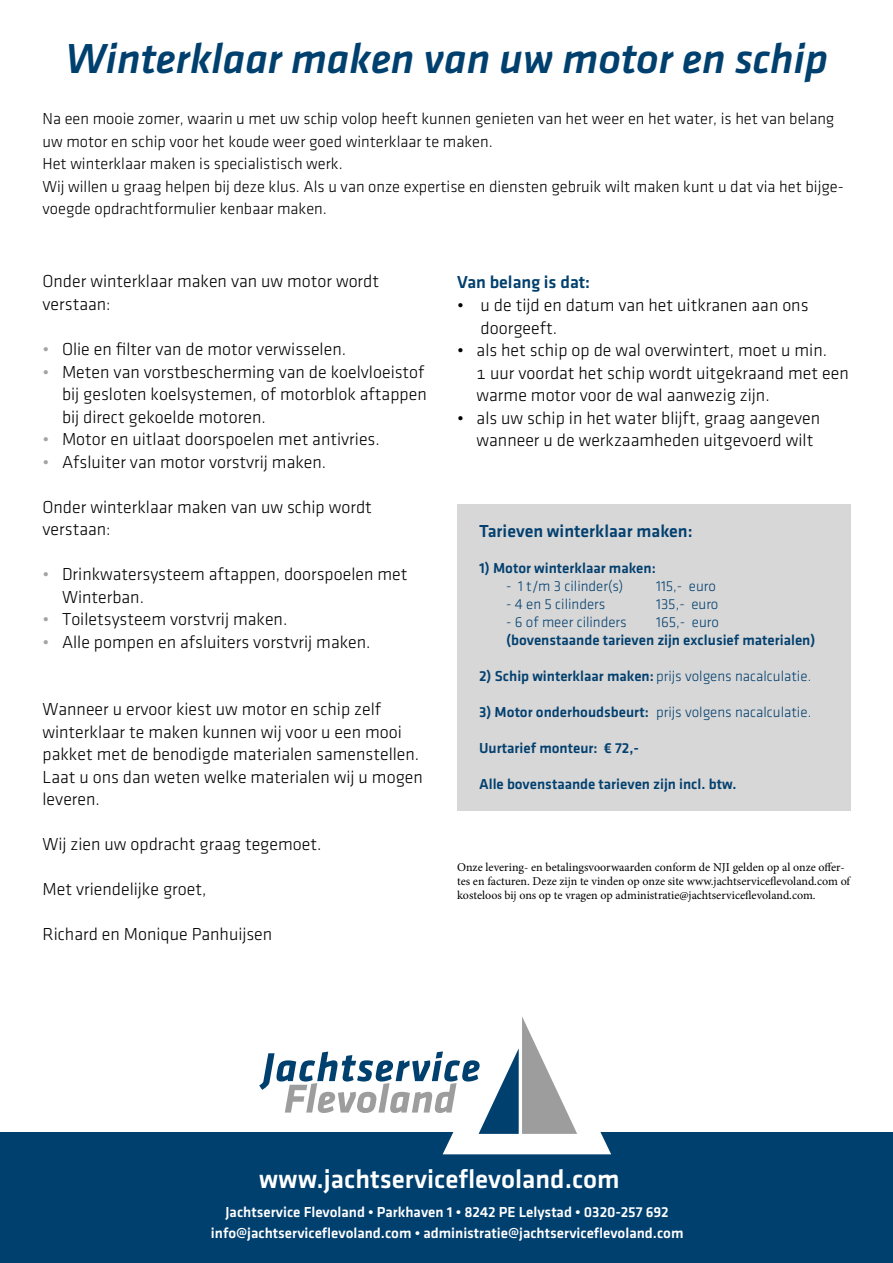
<style>
.page{position:relative;width:893px;height:1263px;background:#fff}
.page>*{position:absolute;margin:0;border:0;box-sizing:border-box;transform-origin:0 0}
.t1{font:italic 500 43.5px "Klavika";color:#00406f}
.t2{font:500 27px "Klavika";color:#fff}
.t3{font:18px/22.5px "Klavika Light OSTF";color:#000}
.t4{font:500 18px "Klavika";color:#02406f}
.t5{font:500 18px "Klavika";color:#00406f}
.t6{font:16.5px/22.5px "Klavika Light OSTF";color:#000}
.t7{font:300 15px "Klavika";color:#02406f}
.t8{font:500 15px/21px "Klavika";color:#fff;text-align:center}
.t9{font:500 15px "Klavika";color:#02406f}
.t10{font:12px/14.4px "Minion Pro";color:#000}
.s1{color:#a3a3a3}
.s2{font-weight:500}
</style>
<div class="page">
<div style="left:0;top:1132px;width:893px;height:131px;background:#00406f"></div>
<svg style="left:259px;top:1017px;width:352px;height:137px"></svg>
<div style="left:457px;top:504px;width:393px;height:306px;background:#d8d7d7"></div>
<h1 class="t1" style="left:65px;top:35px;width:764px">Winterklaar maken van uw motor en schip</h1>
<p class="t6" style="left:43px;top:108px;width:803px">Na een mooie zomer, waarin u met uw schip volop heeft kunnen genieten van het weer en het water, is het van belang uw motor en schip voor het koude weer goed winterklaar te maken.<br>Het winterklaar maken is specialistisch werk.<br>Wij willen u graag helpen bij deze klus. Als u van onze expertise en diensten gebruik wilt maken kunt u dat via het bijge&shy;voegde opdrachtformulier kenbaar maken.</p>
<p class="t3" style="left:43px;top:270px;width:338px">Onder winterklaar maken van uw motor wordt verstaan:</p>
<p class="t3" style="left:43px;top:338px;width:305px"><span class="s1">•</span> Olie en filter van de motor verwisselen.</p>
<p class="t3" style="left:62px;top:360px;width:366px;text-align:justify;text-indent:-19px"><span class="s1">•</span> Meten van vorstbescherming van de koelvloeistof bij gesloten koelsystemen, of motorblok aftappen bij direct gekoelde motoren.</p>
<p class="t3" style="left:43px;top:428px;width:339px"><span class="s1">•</span> Motor en uitlaat doorspoelen met antivries.</p>
<p class="t3" style="left:43px;top:450px;width:285px"><span class="s1">•</span> Afsluiter van motor vorstvrij maken.</p>
<p class="t3" style="left:43px;top:495px;width:331px">Onder winterklaar maken van uw schip wordt verstaan:</p>
<p class="t3" style="left:62px;top:563px;width:347px;text-indent:-19px"><span class="s1">•</span> Drinkwatersysteem aftappen, doorspoelen met<br>Winterban.</p>
<p class="t3" style="left:43px;top:608px;width:246px"><span class="s1">•</span> Toiletsysteem vorstvrij maken.</p>
<p class="t3" style="left:43px;top:630px;width:330px"><span class="s1">•</span> Alle pompen en afsluiters vorstvrij maken.</p>
<p class="t3" style="left:43px;top:698px;width:382px">Wanneer u ervoor kiest uw motor en schip zelf winterklaar te maken kunnen wij voor u een mooi pakket met de benodigde materialen samenstellen.<br>Laat u ons dan weten welke materialen wij u mogen leveren.</p>
<p class="t3" style="left:43px;top:833px;width:280px">Wij zien uw opdracht graag tegemoet.</p>
<p class="t3" style="left:43px;top:878px;width:165px">Met vriendelijke groet,</p>
<p class="t3" style="left:43px;top:923px;width:231px">Richard en Monique Panhuijsen</p>
<p class="t5" style="left:457px;top:273px;width:135px">Van belang is dat:</p>
<p class="t3" style="left:481px;top:294px;width:329px;text-indent:-23px">• u de tijd en datum van het uitkranen aan ons doorgeeft.</p>
<p class="t3" style="left:477px;top:339px;width:374px;text-indent:-19px">• als het schip op de wal overwintert, moet u min.<br>1 uur voordat het schip wordt uitgekraand met een warme motor voor de wal aanwezig zijn.</p>
<p class="t3" style="left:477px;top:406px;width:345px;text-indent:-19px">• als uw schip in het water blijft, graag aangeven wanneer u de werkzaamheden uitgevoerd wilt</p>
<p class="t4" style="left:479px;top:521px;width:215px">Tarieven winterklaar maken:</p>
<p class="t9" style="left:479px;top:559px;width:178px">1) Motor winterklaar maken:</p>
<p class="t7" style="left:506px;top:577px;width:119px">- 1 t/m 3 cilinder(s)</p>
<p class="t7" style="left:656px;top:577px;width:61px">115,- euro</p>
<p class="t7" style="left:506px;top:595px;width:101px">- 4 en 5 cilinders</p>
<p class="t7" style="left:656px;top:595px;width:64px">135,- euro</p>
<p class="t7" style="left:506px;top:613px;width:122px">- 6 of meer cilinders</p>
<p class="t7" style="left:656px;top:613px;width:64px">165,- euro</p>
<p class="t9" style="left:506px;top:631px;width:311px">(bovenstaande tarieven zijn exclusief materialen)</p>
<p class="t7" style="left:479px;top:667px;width:334px"><span class="s2">2) Schip winterklaar maken:</span> prijs volgens nacalculatie.</p>
<p class="t7" style="left:479px;top:703px;width:334px"><span class="s2">3) Motor onderhoudsbeurt:</span> prijs volgens nacalculatie.</p>
<p class="t9" style="left:479px;top:739px;width:162px">Uurtarief monteur: € 72,-</p>
<p class="t9" style="left:479px;top:775px;width:259px">Alle bovenstaande tarieven zijn incl. btw.</p>
<p class="t10" style="left:457px;top:859px;width:395px">Onze levering- en betalingsvoorwaarden conform de NJI gelden op al onze offer&shy;tes en facturen. Deze zijn te vinden op onze site www.jachtserviceflevoland.com of kosteloos bij ons op te vragen op administratie@jachtserviceflevoland.com.</p>
<h2 class="t2" style="left:259px;top:1165px;width:362px">www.jachtserviceflevoland.com</h2>
<p class="t8" style="left:211px;top:1201px;width:474px">Jachtservice Flevoland • Parkhaven 1 • 8242 PE Lelystad • 0320-257 692 info@jachtserviceflevoland.com • administratie@jachtserviceflevoland.com</p>
</div>
